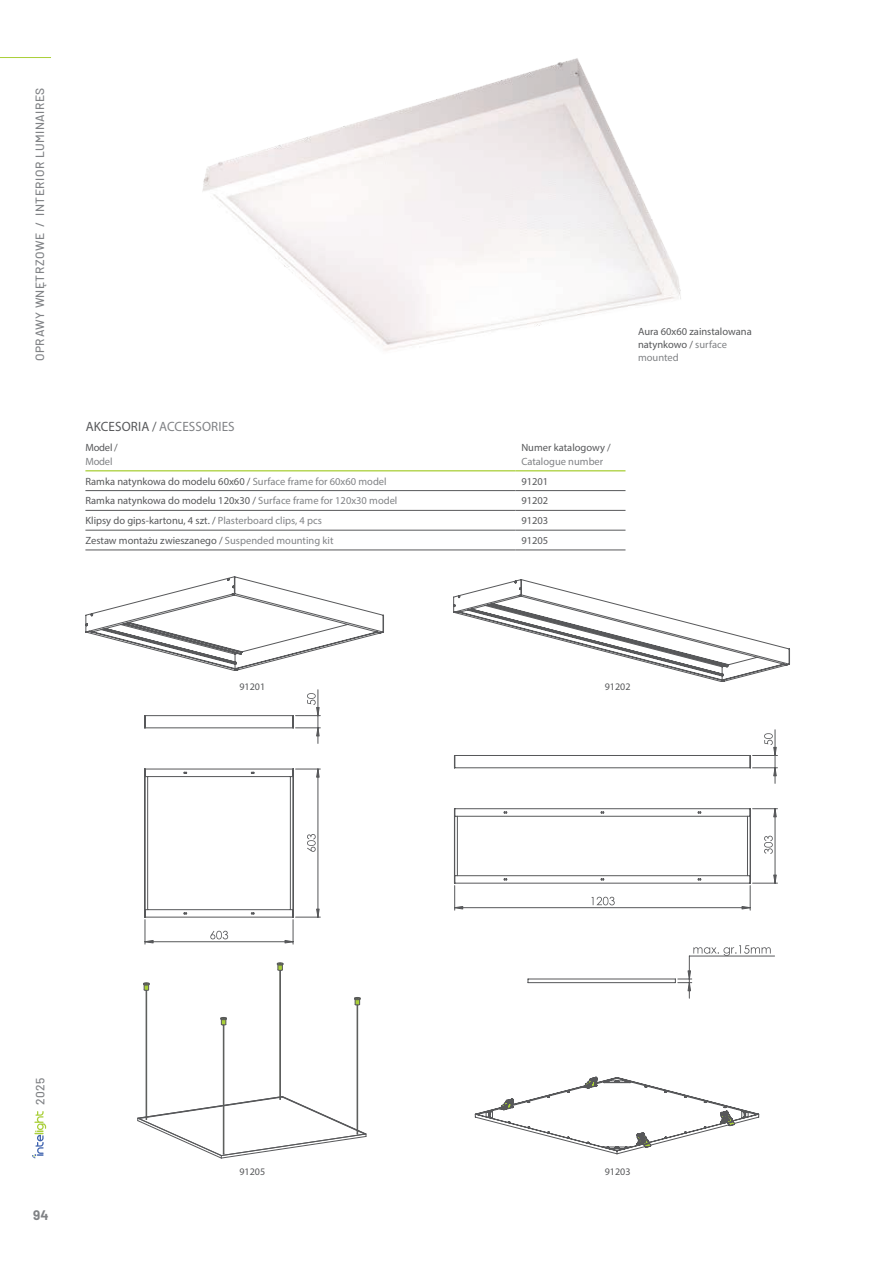
<style>
.page{position:relative;width:893px;height:1263px;background:#fff}
.page>*{position:absolute;margin:0;border:0;box-sizing:border-box;transform-origin:0 0}
.t1{font:13.5px "Myriad Pro";letter-spacing:.01em;color:#808285}
.t2{font:700 13.5px "Barlow";color:#808285}
.t3{font:500 12px "Barlow";letter-spacing:.04em;color:#808285}
.t4{font:10.5px/12.6px "Myriad Pro";color:#57585a}
.t5{font:10.5px "Myriad Pro";color:#808285}
.t6{font:10.05px "Myriad Pro";color:#57585a}
.s1{color:#57585a}
.s2{color:#808285}
</style>
<div class="page">
<svg style="left:32px;top:1111px;width:14px;height:47px"></svg>
<hr style="left:0;top:57px;width:51px;height:1px;background:#a9cf38">
<hr style="left:85px;top:490px;width:430px;height:1px;background:#57585a">
<hr style="left:85px;top:510px;width:430px;height:1px;background:#57585a">
<hr style="left:85px;top:530px;width:430px;height:1px;background:#57585a">
<hr style="left:85px;top:470px;width:430px;height:1px;background:#a9cf38">
<hr style="left:515px;top:470px;width:110px;height:1px;background:#a9cf38">
<hr style="left:515px;top:490px;width:110px;height:1px;background:#57585a">
<hr style="left:515px;top:510px;width:110px;height:1px;background:#57585a">
<hr style="left:515px;top:530px;width:110px;height:1px;background:#57585a">
<hr style="left:85px;top:550px;width:430px;height:1px;background:#57585a">
<hr style="left:515px;top:550px;width:110px;height:1px;background:#57585a">
<svg style="left:86px;top:576px;width:298px;height:95px"></svg>
<svg style="left:453px;top:579px;width:337px;height:103px"></svg>
<svg style="left:475px;top:1077px;width:284px;height:77px"></svg>
<svg style="left:137px;top:963px;width:230px;height:195px"></svg>
<hr style="left:224px;top:1025px;width:1px;height:129px;background:#57585a">
<hr style="left:223px;top:1025px;width:1px;height:129px;background:#57585a">
<img style="left:202px;top:58px;width:479px;height:293px">
<svg style="left:144px;top:768px;width:176px;height:176px"></svg>
<hr style="left:145px;top:727px;width:148px;height:1px;background:#57585a">
<hr style="left:145px;top:715px;width:148px;height:1px;background:#57585a">
<svg style="left:293px;top:690px;width:27px;height:53px"></svg>
<svg style="left:144px;top:715px;width:2px;height:13px"></svg>
<hr style="left:689px;top:956px;width:86px;height:1px;background:#57585a">
<hr style="left:528px;top:982px;width:147px;height:1px;background:#57585a">
<hr style="left:528px;top:979px;width:147px;height:1px;background:#57585a">
<svg style="left:675px;top:945px;width:96px;height:53px"></svg>
<svg style="left:454px;top:808px;width:323px;height:102px"></svg>
<svg style="left:454px;top:755px;width:1px;height:13px"></svg>
<hr style="left:455px;top:755px;width:295px;height:1px;background:#57585a">
<svg style="left:750px;top:730px;width:27px;height:53px"></svg>
<hr style="left:455px;top:767px;width:295px;height:1px;background:#57585a">
<p class="t3" style="left:31px;top:361px;width:275px;rotate:-90deg">Oprawy wnętrzowe / Interior lumi nai res</p>
<p class="t1" style="left:86px;top:418px;width:150px"><span class="s1">AKCESORIA /</span> ACCESSORIES</p>
<p class="t4" style="left:85px;top:441px;width:34px">Model /</p>
<p class="t5" style="left:85px;top:455px;width:29px">Model</p>
<p class="t4" style="left:521px;top:441px;width:91px">Numer katalogowy /</p>
<p class="t5" style="left:521px;top:455px;width:83px">Catalogue number</p>
<p class="t4" style="left:85px;top:475px;width:303px">Ramka natynkowa do modelu 60x60 / <span class="s2">Surface frame for 60x60 model</span></p>
<p class="t4" style="left:521px;top:475px;width:28px">91201</p>
<p class="t4" style="left:85px;top:494px;width:313px">Ramka natynkowa do modelu 120x30 / <span class="s2">Surface frame for 120x30 model</span></p>
<p class="t4" style="left:521px;top:494px;width:28px">91202</p>
<p class="t4" style="left:85px;top:514px;width:238px">Klipsy do gips-kartonu, 4 szt. / <span class="s2">Plasterboard clips, 4 pcs</span></p>
<p class="t4" style="left:521px;top:514px;width:28px">91203</p>
<p class="t4" style="left:85px;top:534px;width:250px">Zestaw montażu zwieszanego / <span class="s2">Suspended mounting kit</span></p>
<p class="t4" style="left:521px;top:534px;width:28px">91205</p>
<p class="t4" style="left:638px;top:325px;width:115px">Aura 60x60 zainstalowana natynkowo / <span class="s2">surface mounted</span></p>
<p class="t6" style="left:239px;top:680px;width:27px">91201</p>
<p class="t6" style="left:605px;top:680px;width:27px">91202</p>
<p class="t3" style="left:31px;top:1105px;width:29px;rotate:-90deg">2025</p>
<p class="t2" style="left:33px;top:1205px;width:17px">94</p>
<p class="t6" style="left:239px;top:1165px;width:27px">91205</p>
<p class="t6" style="left:605px;top:1165px;width:27px">91203</p>
</div>
